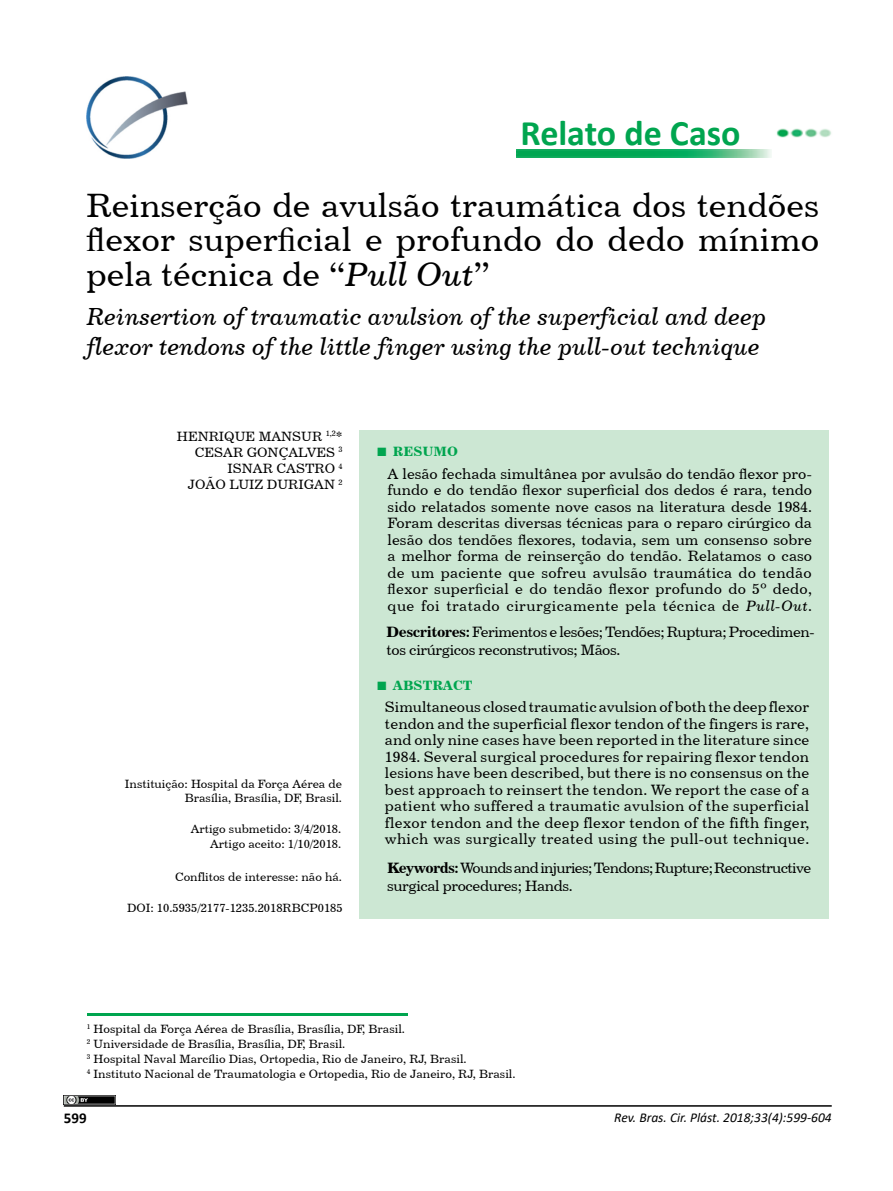
<style>
.page{position:relative;width:893px;height:1191px;background:#fff}
.page>*{position:absolute;margin:0;border:0;box-sizing:border-box;transform-origin:0 0}
.t1{font:700 36px "Calibri";color:#00a54f}
.t2{font:33.75px/34.5px "Century 731 BT Roman A";letter-spacing:.005em;color:#000;text-align:justify}
.t3{font:24.75px/30px "Century 731 BT Italic A";color:#000}
.t4{font:15px/16.5px "Century 731 BT Roman A";letter-spacing:-.025em;color:#000;text-align:justify}
.t5{font:700 15px "Calibri";color:#000}
.t6{font:13.5px/16.2px "Century 731 BT Roman A";color:#000;text-align:right}
.t7{font:italic 13.5px "Calibri";color:#000}
.t8{font:13.5px "Century 731 BT Bold A";color:#00a54f}
.t9{font:12px/15px "Century 731 BT Roman A";color:#000;text-align:right}
.s1{font-family:"Times New Roman"}
.s2{font-family:"Century 731 BT Italic A"}
.s3{font-family:"Times New Roman";font-weight:700;font-size:18px}
.s4{font-family:"Century 731 BT Bold A"}
</style>
<div class="page">
<hr style="left:64px;top:1105px;width:768px;height:1px;background:#000">
<img style="left:776px;top:128px;width:55px;height:10px">
<img style="left:87px;top:77px;width:101px;height:82px">
<div style="left:359px;top:430px;width:470px;height:488px;background:#cce7d3"></div>
<hr style="left:87px;top:1013px;width:320px;height:2px;background:#00a54f">
<img style="left:517px;top:150px;width:255px;height:7px">
<img style="left:64px;top:1095px;width:51px;height:9px">
<h1 class="t1" style="left:521px;top:108px;width:221px">Relato de Caso</h1>
<h2 class="t2" style="left:86px;top:187px;width:734px">Reinserção de avulsão traumática dos tendões <span class="s1">fl</span>exor super<span class="s1">fi</span>cial e profundo do dedo mínimo pela técnica de “<span class="s2">Pull Out</span>”</h2>
<h3 class="t3" style="left:87px;top:301px;width:681px">Reinsertion of traumatic avulsion of the superficial and deep flexor tendons of the little finger using the pull-out technique</h3>
<p class="t6" style="left:177px;top:427px;width:167px">HENRIQUE MANSUR <sup>1,2</sup>*<br>CESAR GONÇALVES <sup>3<br></sup>ISNAR CASTRO <sup>4<br></sup>JOÃO LUIZ DURIGAN <sup>2</sup></p>
<p class="t9" style="left:125px;top:776px;width:219px;line-height:14.4px">Instituição: Hospital da Força Aérea de<br>Brasília, Brasília, DF, Brasil.</p>
<p class="t9" style="left:191px;top:821px;width:152px;line-height:14.4px">Artigo submetido: 3/4/2018.<br>Artigo aceito: 1/10/2018.</p>
<p class="t9" style="left:175px;top:869px;width:168px">Conflitos de interesse: não há.</p>
<p class="t9" style="left:127px;top:900px;width:217px">DOI: 10.5935/2177-1235.2018RBCP0185</p>
<p class="t8" style="left:376px;top:443px;width:83px"><span class="s3">■</span> RESUMO</p>
<p class="t4" style="left:388px;top:465px;width:426px">A lesão fechada simultânea por avulsão do tendão <span class="s1">fl</span>exor pro&shy;fundo e do tendão <span class="s1">fl</span>exor super<span class="s1">fi</span>cial dos dedos é rara, tendo sido relatados somente nove casos na literatura desde 1984.<br>Foram descritas diversas técnicas para o reparo cirúrgico da lesão dos tendões <span class="s1">fl</span>exores, todavia, sem um consenso sobre a melhor forma de reinserção do tendão. Relatamos o caso de um paciente que sofreu avulsão traumática do tendão <span class="s1">fl</span>exor super<span class="s1">fi</span>cial e do tendão <span class="s1">fl</span>exor profundo do 5º dedo, que foi tratado cirurgicamente pela técnica de <span class="s2">Pull-Out</span>.</p>
<p class="t4" style="left:387px;top:622px;width:429px;line-height:18px"><span class="s4">Descritores:</span> Ferimentos e lesões; Tendões; Ruptura; Procedimen&shy;tos cirúrgicos reconstrutivos; Mãos.</p>
<p class="t8" style="left:376px;top:677px;width:98px"><span class="s3">■</span> ABSTRACT</p>
<p class="t4" style="left:385px;top:698px;width:426px">Simultaneous closed traumatic avulsion of both the deep flexor tendon and the superficial flexor tendon of the fingers is rare, and only nine cases have been reported in the literature since 1984. Several surgical procedures for repairing flexor tendon lesions have been described, but there is no consensus on the best approach to reinsert the tendon. We report the case of a patient who suffered a traumatic avulsion of the superficial flexor tendon and the deep flexor tendon of the fifth finger, which was surgically treated using the pull-out technique.</p>
<p class="t4" style="left:387px;top:858px;width:426px;line-height:18px"><span class="s4">Keywords:</span> Wounds and injuries; Tendons; Rupture; Reconstructive surgical procedures; Hands.</p>
<p class="t9" style="left:87px;top:1021px;width:430px;text-align:left"><sup>1</sup> Hospital da Força Aérea de Brasília, Brasília, DF, Brasil.<br><sup>2</sup> Universidade de Brasília, Brasília, DF, Brasil.<br><sup>3</sup> Hospital Naval Marcílio Dias, Ortopedia, Rio de Janeiro, RJ, Brasil.<br><sup>4</sup> Instituto Nacional de Traumatologia e Ortopedia, Rio de Janeiro, RJ, Brasil.</p>
<p class="t5" style="left:64px;top:1107px;width:24px">599</p>
<p class="t7" style="left:614px;top:1108px;width:219px">Rev. Bras. Cir. Plást. 2018;33(4):599-604</p>
</div>
